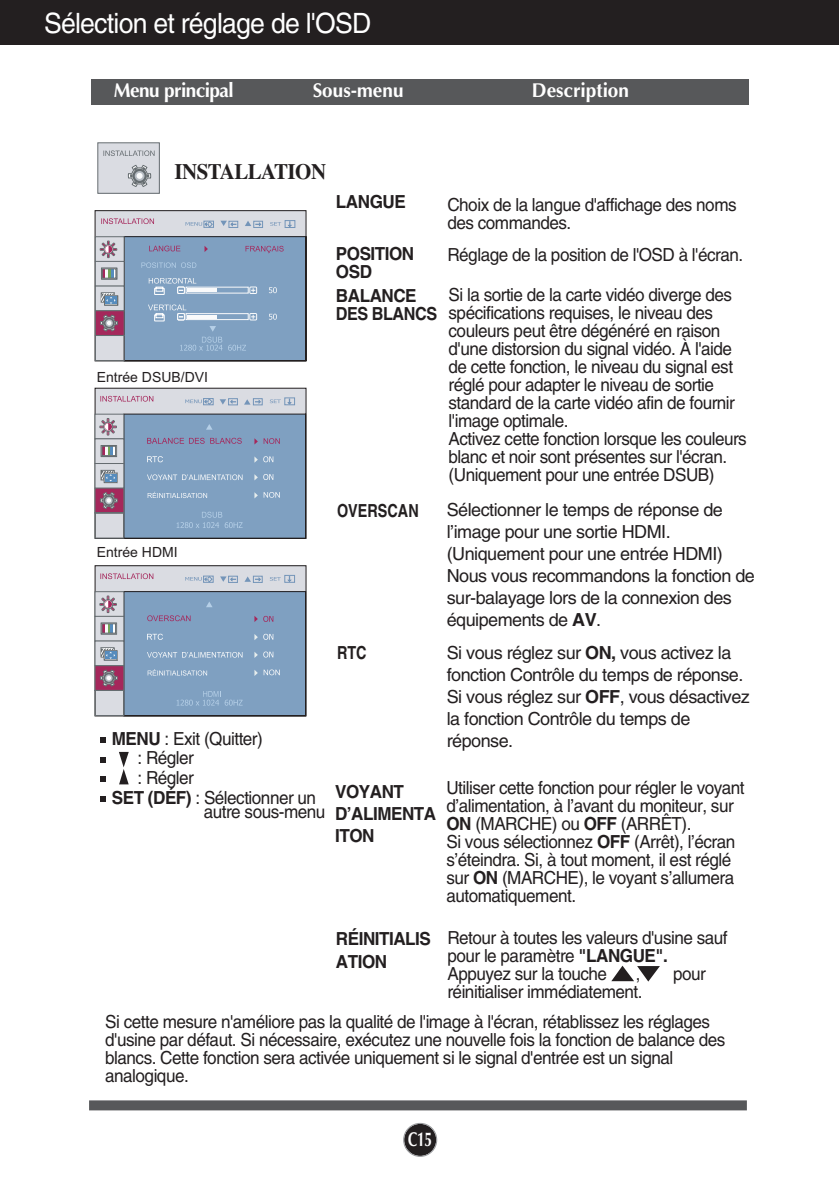
<style>
.page{position:relative;width:839px;height:1189px;background:#fff}
.page>*{position:absolute;margin:0;border:0;box-sizing:border-box;transform-origin:0 0}
.t1{font:28px "Helvetica";letter-spacing:-.03em;color:#fff;scale:.95 1}
.t2{font:700 22px "Times";letter-spacing:-.025em;color:#231f20;scale:.95 1}
.t3{font:700 20px "Optima";color:#fff;scale:.95 1}
.t4{font:700 20px "Optima";letter-spacing:-.03em;color:#fff;scale:.95 1}
.t5{font:700 20px "Optima";color:#fff;scale:.7 1}
.t6{font:18px/18px "Helvetica";letter-spacing:-.03em;color:#231f20;scale:.95 1}
.t7{font:18px/22px "Helvetica";letter-spacing:-.03em;color:#231f20}
.t8{font:700 18px/22px "Helvetica";letter-spacing:-.03em;color:#231f20;scale:.95 1}
.t9{font:700 18px "Helvetica";color:#231f20;scale:.8 1}
.t10{font:700 18px "Helvetica";letter-spacing:-.03em;color:#231f20;scale:.8 1}
.t11{font:18px "Helvetica";letter-spacing:-.03em;color:#231f20;scale:.92 1}
.t12{font:14px "Arial";color:#231f20}
.s1{font-weight:700}
</style>
<div class="page">
<div style="left:404px;top:1124px;width:32px;height:32px;background:#231f20;border-radius:50%"></div>
<div style="left:403px;top:1123px;width:34px;height:34px;border:1px solid #939598;border-radius:50%"></div>
<div style="left:0;top:0;width:839px;height:45px;background:#231f20"></div>
<div style="left:89px;top:1100px;width:658px;height:10px;background:#57585a"></div>
<svg style="left:100px;top:796px;width:6px;height:6px"></svg>
<svg style="left:100px;top:776px;width:6px;height:6px"></svg>
<svg style="left:100px;top:757px;width:6px;height:5px"></svg>
<svg style="left:100px;top:737px;width:6px;height:6px"></svg>
<svg style="left:119px;top:752px;width:10px;height:32px"></svg>
<svg style="left:94px;top:565px;width:213px;height:152px;background:#92a6bf"></svg>
<svg style="left:94px;top:387px;width:213px;height:152px;background:#92a6bf"></svg>
<svg style="left:94px;top:210px;width:213px;height:152px;background:#94a7c0"></svg>
<div style="left:98px;top:143px;width:61px;height:50px;background:#dadce2"></div>
<div style="left:97px;top:142px;width:63px;height:52px;border:1px solid #656c70"></div>
<svg style="left:103px;top:150px;width:51px;height:37px"></svg>
<div style="left:91px;top:79px;width:657px;height:26px;background:#57585a"></div>
<svg style="left:611px;top:965px;width:49px;height:16px"></svg>
<h1 class="t1" style="left:44px;top:13px;width:346px">Sélection et réglage de l'OSD</h1>
<p class="t4" style="left:114px;top:82px;width:128px">Menu principal</p>
<p class="t3" style="left:313px;top:82px;width:97px">Sous-menu</p>
<p class="t3" style="left:532px;top:82px;width:104px">Description</p>
<p class="t2" style="left:175px;top:163px;width:161px">INSTALLATION</p>
<p class="t12" style="left:97px;top:372px;width:113px">Entrée DSUB/DVI</p>
<p class="t12" style="left:97px;top:547px;width:82px">Entrée HDMI</p>
<p class="t6" style="left:112px;top:731px;width:160px"><span class="s1">MENU</span> : Exit (Quitter)</p>
<p class="t6" style="left:137px;top:750px;width:61px">: Régler</p>
<p class="t6" style="left:137px;top:770px;width:61px">: Régler</p>
<p class="t6" style="left:112px;top:790px;width:216px"><span class="s1">SET (DÉF)</span> : Sélectionner un</p>
<p class="t6" style="left:204px;top:804px;width:129px">autre sous-menu</p>
<p class="t8" style="left:336px;top:193px;width:75px">LANGUE</p>
<p class="t8" style="left:336px;top:247px;width:84px;line-height:18px">POSITION<br>OSD</p>
<p class="t8" style="left:336px;top:289px;width:108px;line-height:18px">BALANCE<br>DES BLANCS</p>
<p class="t6" style="left:447px;top:197px;width:306px">Choix de la langue d'affichage des noms des commandes.</p>
<p class="t6" style="left:447px;top:247px;width:313px">Réglage de la position de l'OSD à l'écran.</p>
<p class="t6" style="left:448px;top:287px;width:315px">Si la sortie de la carte vidéo diverge des spécifications requises, le niveau des couleurs peut être dégénéré en raison d'une distorsion du signal vidéo. À l'aide de cette fonction, le niveau du signal est réglé pour adapter le niveau de sortie standard de la carte vidéo afin de fournir l'image optimale.<br>Activez cette fonction lorsque les couleurs blanc et noir sont présentes sur l'écran. (Uniquement pour une entrée DSUB)</p>
<p class="t9" style="left:337px;top:504px;width:104px">OVERSCAN</p>
<p class="t7" style="left:447px;top:500px;width:310px">Sélectionner le temps de réponse de l’image pour une sortie HDMI. (Uniquement pour une entrée HDMI)<br>Nous vous recommandons la fonction de sur-balayage lors de la connexion des équipements de <span class="s1">AV</span>.</p>
<p class="t10" style="left:337px;top:646px;width:38px">RTC</p>
<p class="t7" style="left:447px;top:643px;width:305px">Si vous réglez sur <span class="s1">ON,</span> vous activez la fonction Contrôle du temps de réponse.<br>Si vous réglez sur <span class="s1">OFF</span>, vous désactivez la fonction Contrôle du temps de réponse.</p>
<p class="t8" style="left:335px;top:782px;width:108px">VOYANT<br>D’ALIMENTA<br>ITON</p>
<p class="t8" style="left:336px;top:930px;width:101px">RÉINITIALIS<br>ATION</p>
<p class="t6" style="left:446px;top:780px;width:315px">Utiliser cette fonction pour régler le voyant d’alimentation, à l’avant du moniteur, sur <span class="s1">ON</span> (MARCHE) ou <span class="s1">OFF</span> (ARRÊT).<br>Si vous sélectionnez <span class="s1">OFF</span> (Arrêt), l’écran s’éteindra. Si, à tout moment, il est réglé sur <span class="s1">ON</span> (MARCHE), le voyant s’allumera automatiquement.</p>
<p class="t6" style="left:447px;top:930px;width:296px">Retour à toutes les valeurs d'usine sauf pour le paramètre <span class="s1">"LANGUE".<br></span>Appuyez sur la touche</p>
<p class="t11" style="left:636px;top:966px;width:7px">,</p>
<p class="t6" style="left:673px;top:966px;width:36px">pour</p>
<p class="t6" style="left:447px;top:984px;width:207px">réinitialiser immédiatement.</p>
<p class="t6" style="left:105px;top:1014px;width:654px">Si cette mesure n'améliore pas la qualité de l'image à l'écran, rétablissez les réglages d'usine par défaut. Si nécessaire, exécutez une nouvelle fois la fonction de balance des blancs. Cette fonction sera activée uniquement si le signal d'entrée est un signal analogique.</p>
<p class="t5" style="left:408px;top:1131px;width:36px">C15</p>
</div>
